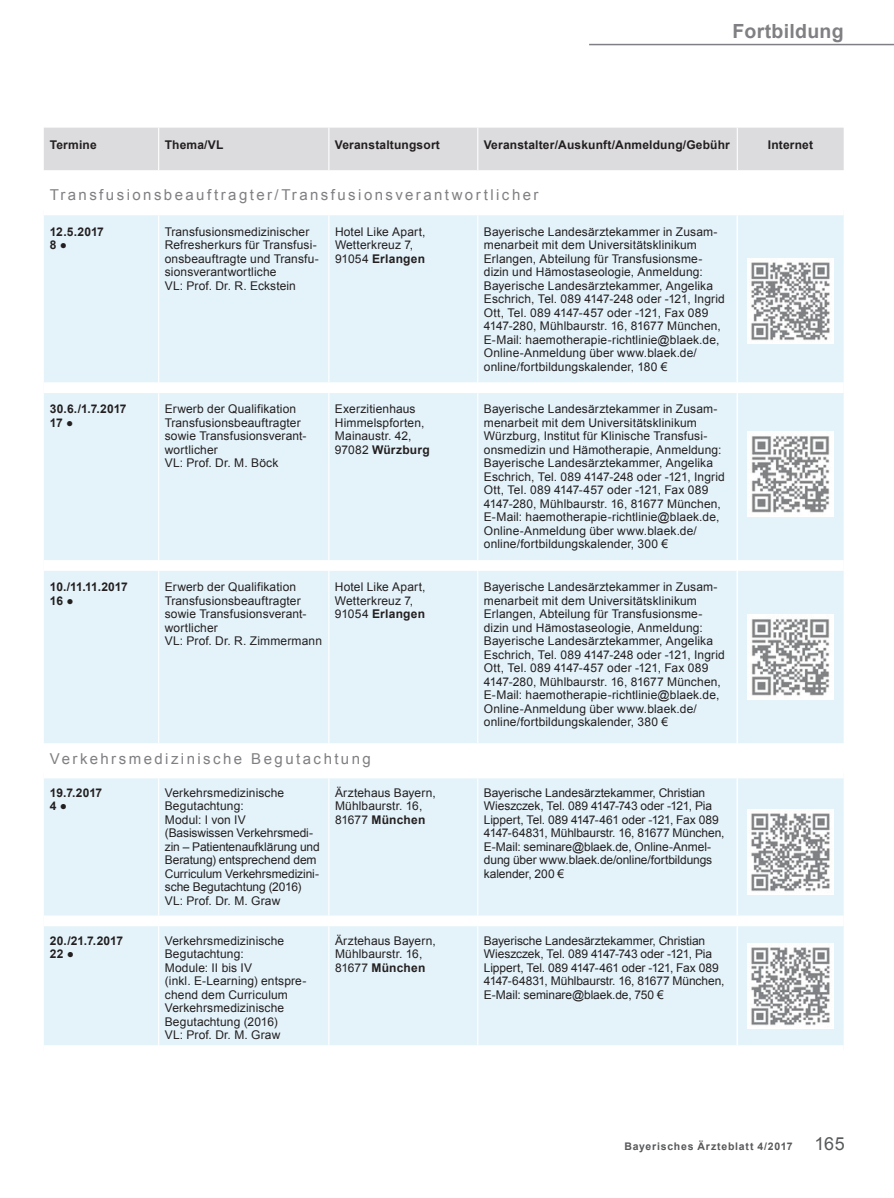
<style>
.page{position:relative;width:894px;height:1198px;background:#fff}
.page>*{position:absolute;margin:0;border:0;box-sizing:border-box;transform-origin:0 0}
.t1{font:700 19.5px "Arial";letter-spacing:.015em;color:#807f83}
.t2{font:15px "Arial";letter-spacing:.165em;color:#807f83}
.t3{font:12px/13.5px "Arial";letter-spacing:.01em;color:#231f20}
.t4{font:12px/13.5px "Arial";letter-spacing:-.01em;color:#231f20}
.t5{font:700 12px/13.5px "Arial";letter-spacing:.015em;color:#231f20}
.t6{font:700 12px/13.5px "Arial";letter-spacing:-.02em;color:#231f20}
.t7{font:700 10.5px "Arial";letter-spacing:.07em;color:#58595b}
.s1{font-weight:700}
.s2{font-weight:400;font-size:12.15px}
.s3{font-weight:400;font-size:18px}
</style>
<div class="page">
<hr style="left:589px;top:44px;width:304px;height:1px;background:#807f83">
<div style="left:44px;top:128px;width:799px;height:42px;background:#dcdbdd"></div>
<hr style="left:158px;top:128px;width:1px;height:42px;background:#fff">
<hr style="left:328px;top:128px;width:1px;height:42px;background:#fff">
<hr style="left:477px;top:128px;width:1px;height:42px;background:#fff">
<hr style="left:736px;top:128px;width:1px;height:42px;background:#fff">
<div style="left:44px;top:215px;width:799px;height:830px;background:#e4f3fa"></div>
<hr style="left:158px;top:215px;width:1px;height:167px;background:#fff">
<hr style="left:328px;top:215px;width:1px;height:167px;background:#fff">
<hr style="left:477px;top:215px;width:1px;height:167px;background:#fff">
<hr style="left:158px;top:393px;width:1px;height:167px;background:#fff">
<hr style="left:328px;top:393px;width:1px;height:167px;background:#fff">
<hr style="left:477px;top:393px;width:1px;height:167px;background:#fff">
<hr style="left:158px;top:571px;width:1px;height:172px;background:#fff">
<hr style="left:328px;top:571px;width:1px;height:172px;background:#fff">
<hr style="left:477px;top:571px;width:1px;height:172px;background:#fff">
<hr style="left:158px;top:778px;width:1px;height:137px;background:#fff">
<hr style="left:328px;top:778px;width:1px;height:137px;background:#fff">
<hr style="left:477px;top:778px;width:1px;height:137px;background:#fff">
<hr style="left:158px;top:926px;width:1px;height:119px;background:#fff">
<hr style="left:328px;top:926px;width:1px;height:119px;background:#fff">
<hr style="left:477px;top:926px;width:1px;height:119px;background:#fff">
<hr style="left:736px;top:215px;width:2px;height:167px;background:#fff">
<hr style="left:736px;top:393px;width:2px;height:167px;background:#fff">
<hr style="left:736px;top:571px;width:2px;height:172px;background:#fff">
<hr style="left:736px;top:743px;width:2px;height:25px;background:#fff">
<hr style="left:736px;top:778px;width:2px;height:137px;background:#fff">
<hr style="left:736px;top:926px;width:2px;height:119px;background:#fff">
<div style="left:44px;top:382px;width:799px;height:11px;background:#fff"></div>
<div style="left:44px;top:560px;width:799px;height:11px;background:#fff"></div>
<div style="left:44px;top:768px;width:799px;height:10px;background:#fff"></div>
<div style="left:44px;top:915px;width:799px;height:11px;background:#fff"></div>
<img style="left:748px;top:259px;width:85px;height:85px">
<img style="left:748px;top:432px;width:85px;height:85px">
<img style="left:748px;top:615px;width:85px;height:85px">
<img style="left:748px;top:809px;width:85px;height:85px">
<img style="left:748px;top:943px;width:85px;height:85px">
<h1 class="t1" style="left:732px;top:20px;width:113px">Fortbildung</h1>
<p class="t5" style="left:50px;top:138px;width:48px">Termine</p>
<p class="t5" style="left:165px;top:138px;width:60px">Thema/VL</p>
<p class="t5" style="left:335px;top:138px;width:106px">Veranstaltungsort</p>
<p class="t5" style="left:484px;top:138px;width:248px">Veranstalter/Auskunft/Anmeldung/Gebühr</p>
<p class="t5" style="left:767px;top:138px;width:47px">Internet</p>
<p class="t2" style="left:50px;top:186px;width:490px">Transfusionsbeauftragter/Transfusionsverantwortlicher</p>
<p class="t5" style="left:50px;top:225px;width:56px">12.5.2017<br>8 ●</p>
<p class="t3" style="left:165px;top:225px;width:155px">Transfusionsmedizinischer<br>Refresherkurs für Transfusi&shy;onsbeauftragte und Transfu&shy;sionsverantwortliche<br>VL: Prof. Dr. R. Eckstein</p>
<p class="t3" style="left:335px;top:225px;width:92px">Hotel Like Apart,<br>Wetterkreuz 7,<br>91054 <span class="s1">Erlangen</span></p>
<p class="t3" style="left:484px;top:225px;width:242px">Bayerische Landesärztekammer in Zusam&shy;menarbeit mit dem Universitätsklinikum Erlangen, Abteilung für Transfusionsme&shy;dizin und Hämostaseologie, Anmeldung:<br>Bayerische Landesärztekammer, Angelika Eschrich, Tel. 089 4147-248 oder -121, Ingrid Ott, Tel. 089 4147-457 oder -121, Fax 089<br>4147-280, Mühlbaurstr. 16, 81677 München, E-Mail: haemotherapie-richtlinie@blaek.de, Online-Anmeldung über www.blaek.de/ online/fortbildungskalender, 180 €</p>
<p class="t5" style="left:50px;top:402px;width:78px">30.6./1.7.2017<br>17 ●</p>
<p class="t3" style="left:165px;top:402px;width:143px">Erwerb der Qualifikation<br>Transfusionsbeauftragter sowie Transfusionsverant&shy;wortlicher<br>VL: Prof. Dr. M. Böck</p>
<p class="t3" style="left:335px;top:402px;width:96px">Exerzitienhaus<br>Himmelspforten,<br>Mainaustr. 42,<br>97082 <span class="s1">Würzburg</span></p>
<p class="t3" style="left:484px;top:402px;width:242px">Bayerische Landesärztekammer in Zusam&shy;menarbeit mit dem Universitätsklinikum Würzburg, Institut für Klinische Transfusi&shy;onsmedizin und Hämotherapie, Anmeldung:<br>Bayerische Landesärztekammer, Angelika Eschrich, Tel. 089 4147-248 oder -121, Ingrid Ott, Tel. 089 4147-457 oder -121, Fax 089<br>4147-280, Mühlbaurstr. 16, 81677 München, E-Mail: haemotherapie-richtlinie@blaek.de, Online-Anmeldung über www.blaek.de/ online/fortbildungskalender, 300 €</p>
<p class="t6" style="left:50px;top:580px;width:79px">10./11.11.2017<br>16 ●</p>
<p class="t3" style="left:165px;top:580px;width:159px">Erwerb der Qualifikation<br>Transfusionsbeauftragter sowie Transfusionsverant&shy;wortlicher<br>VL: Prof. Dr. R. Zimmermann</p>
<p class="t3" style="left:335px;top:580px;width:92px">Hotel Like Apart,<br>Wetterkreuz 7,<br>91054 <span class="s1">Erlangen</span></p>
<p class="t3" style="left:484px;top:580px;width:242px">Bayerische Landesärztekammer in Zusam&shy;menarbeit mit dem Universitätsklinikum Erlangen, Abteilung für Transfusionsme&shy;dizin und Hämostaseologie, Anmeldung:<br>Bayerische Landesärztekammer, Angelika Eschrich, Tel. 089 4147-248 oder -121, Ingrid Ott, Tel. 089 4147-457 oder -121, Fax 089<br>4147-280, Mühlbaurstr. 16, 81677 München, E-Mail: haemotherapie-richtlinie@blaek.de, Online-Anmeldung über www.blaek.de/ online/fortbildungskalender, 380 €</p>
<p class="t2" style="left:50px;top:750px;width:322px">Verkehrsmedizinische Begutachtung</p>
<p class="t5" style="left:50px;top:786px;width:54px">19.7.2017<br>4 <span class="s2">●</span></p>
<p class="t4" style="left:165px;top:786px;width:156px">Verkehrsmedizinische<br>Begutachtung:<br>Modul: I von IV<br>(Basiswissen Verkehrsmedi&shy;zin – Patientenaufklärung und<br>Beratung) entsprechend dem<br>Curriculum Verkehrsmedizini&shy;sche Begutachtung (2016)<br>VL: Prof. Dr. M. Graw</p>
<p class="t3" style="left:335px;top:786px;width:102px">Ärztehaus Bayern,<br>Mühlbaurstr. 16,<br>81677 <span class="s1">München</span></p>
<p class="t4" style="left:484px;top:786px;width:242px">Bayerische Landesärztekammer, Christian Wieszczek, Tel. 089 4147-743 oder -121, Pia Lippert, Tel. 089 4147-461 oder -121, Fax 089<br>4147-64831, Mühlbaurstr. 16, 81677 München, E-Mail: seminare@blaek.de, Online-Anmel&shy;dung über www.blaek.de/online/fortbildungs kalender, 200 €</p>
<p class="t5" style="left:50px;top:933px;width:75px">20./21.7.2017<br>22 <span class="s2">●</span></p>
<p class="t3" style="left:165px;top:933px;width:143px">Verkehrsmedizinische<br>Begutachtung:<br>Module: II bis IV<br>(inkl. E-Learning) entspre&shy;chend dem Curriculum<br>Verkehrsmedizinische<br>Begutachtung (2016)<br>VL: Prof. Dr. M. Graw</p>
<p class="t3" style="left:335px;top:933px;width:102px">Ärztehaus Bayern,<br>Mühlbaurstr. 16,<br>81677 <span class="s1">München</span></p>
<p class="t4" style="left:484px;top:933px;width:242px">Bayerische Landesärztekammer, Christian Wieszczek, Tel. 089 4147-743 oder -121, Pia Lippert, Tel. 089 4147-461 oder -121, Fax 089<br>4147-64831, Mühlbaurstr. 16, 81677 München, E-Mail: seminare@blaek.de, 750 €</p>
<p class="t7" style="left:624px;top:1140px;width:222px">Bayerisches Ärzteblatt 4/2017 <span class="s3">165</span></p>
</div>
